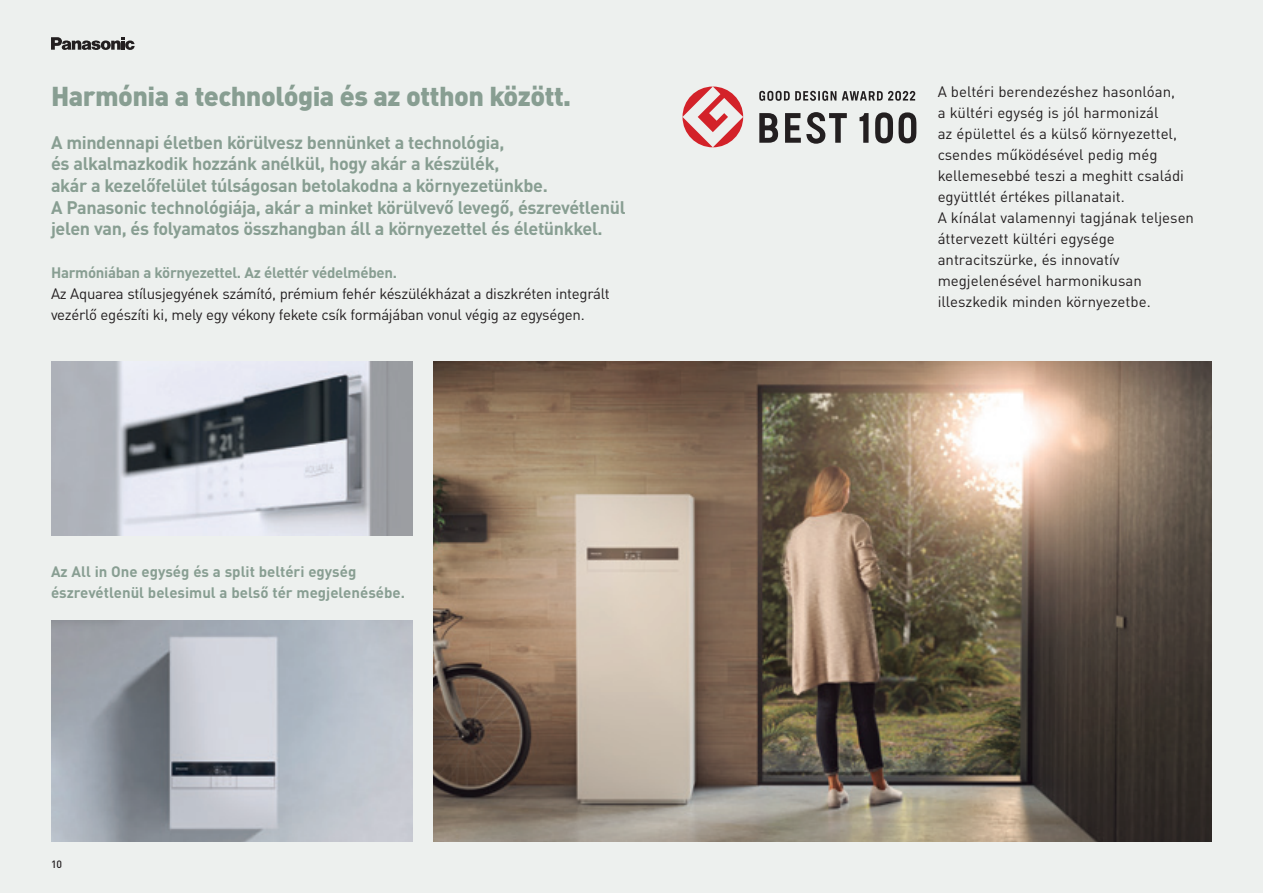
<style>
.page{position:relative;width:1263px;height:893px;background:#edf0ee}
.page>*{position:absolute;margin:0;border:0;box-sizing:border-box;transform-origin:0 0}
.t1{font:900 27px "DIN Pro";letter-spacing:-.02em;color:#889e92}
.t2{font:700 18px/21.6px "DIN Pro";letter-spacing:-.02em;color:#889e92}
.t3{font:15px/21px "DIN Pro";color:#231f20}
.t4{font:15px/21px "DIN Pro";letter-spacing:-.02em;color:#231f20}
.t5{font:700 15px/21px "DIN Pro";color:#889e92}
.t6{font:700 15px "DIN Pro";letter-spacing:-.02em;color:#889e92}
.t7{font:500 10.5px "DIN Pro";color:#231f20}
</style>
<div class="page">
<img style="left:434px;top:361px;width:778px;height:481px">
<svg style="left:682px;top:87px;width:61px;height:60px"></svg>
<svg style="left:759px;top:91px;width:157px;height:53px"></svg>
<img style="left:51px;top:621px;width:361px;height:221px">
<img style="left:51px;top:361px;width:361px;height:175px">
<svg style="left:51px;top:37px;width:84px;height:13px"></svg>
<h1 class="t1" style="left:51px;top:74px;width:522px">Harmónia a technológia és az otthon között.</h1>
<p class="t2" style="left:51px;top:130px;width:576px">A mindennapi életben körülvesz bennünket a technológia,<br>és alkalmazkodik hozzánk anélkül, hogy akár a készülék,<br>akár a kezelőfelület túlságosan betolakodna a környezetünkbe.<br>A Panasonic technológiája, akár a minket körülvevő levegő, észrevétlenül jelen van, és folyamatos összhangban áll a környezettel és életünkkel.</p>
<p class="t6" style="left:51px;top:261px;width:347px">Harmóniában a környezettel. Az élettér védelmében.</p>
<p class="t4" style="left:51px;top:282px;width:560px">Az Aquarea stílusjegyének számító, prémium fehér készülékházat a diszkréten integrált vezérlő egészíti ki, mely egy vékony fekete csík formájában vonul végig az egységen.</p>
<p class="t5" style="left:51px;top:560px;width:355px">Az All in One egység és a split beltéri egység észrevétlenül belesimul a belső tér megjelenésébe.</p>
<p class="t7" style="left:51px;top:856px;width:13px">10</p>
<p class="t3" style="left:938px;top:80px;width:258px">A beltéri berendezéshez hasonlóan,<br>a kültéri egység is jól harmonizál<br>az épülettel és a külső környezettel, csendes működésével pedig még kellemesebbé teszi a meghitt családi együttlét értékes pillanatait.<br>A kínálat valamennyi tagjának teljesen áttervezett kültéri egysége antracitszürke, és innovatív megjelenésével harmonikusan illeszkedik minden környezetbe.</p>
</div>
